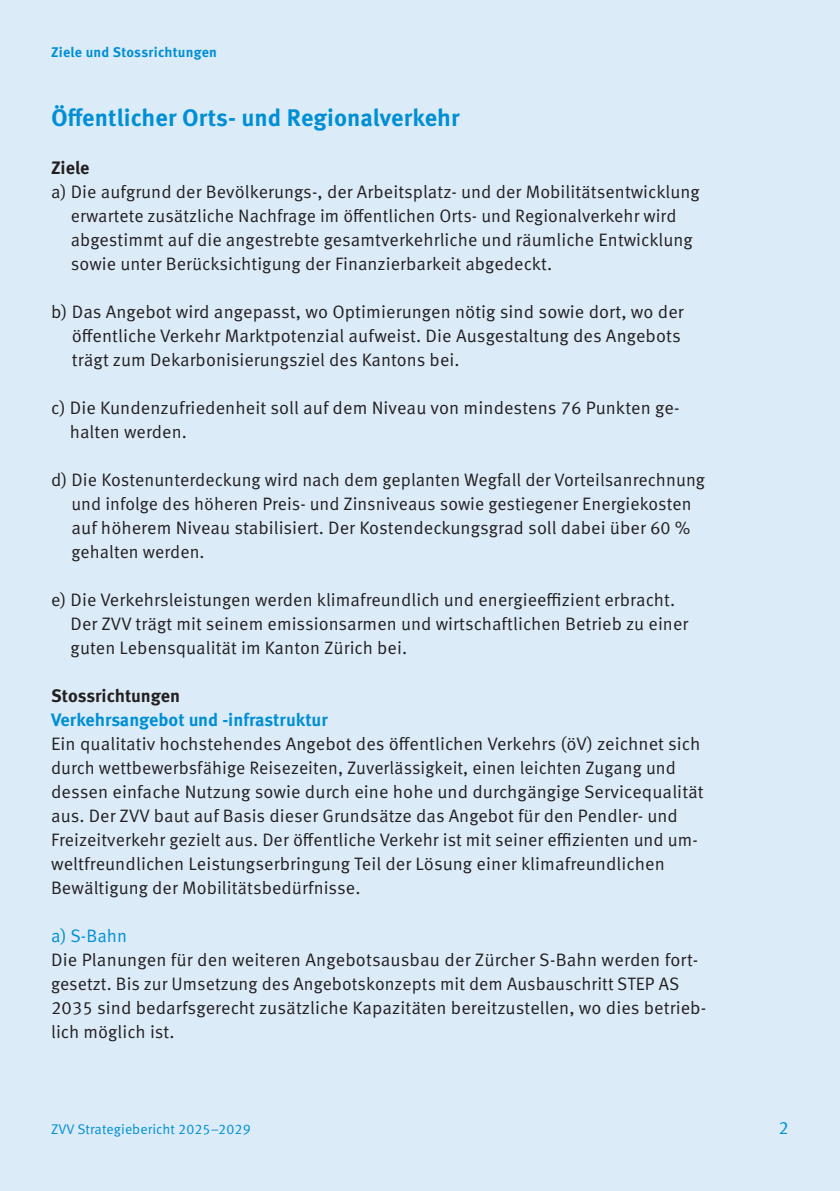
<style>
.page{position:relative;width:840px;height:1191px;background:#fff}
.page>*{position:absolute;margin:0;border:0;box-sizing:border-box;transform-origin:0 0}
.Zwischentitel{font:700 24px "Meta Pro";letter-spacing:.005em;color:#008fd5}
.Lauftext{font:18px/24px "Meta Pro";letter-spacing:.005em;color:#231f20}
.Lauftext-2{font:700 18px "Meta Pro";color:#008fd5}
.Lauftext-3{font:700 18px "Meta Pro";letter-spacing:-.005em;color:#231f20}
.Lauftext-4{font:18px "Meta Pro";color:#008fd5}
.t1{font:14px "Meta Pro";letter-spacing:.005em;color:#008fd5}
.t2{font:700 14px "Meta Pro";letter-spacing:.015em;color:#008fd5}
</style>
<div class="page">
<div style="left:0;top:0;width:839px;height:1191px;background:#dbebf8"></div>
<p class="t2" style="left:51px;top:43px;width:167px">Ziele und Stossrichtungen</p>
<p class="Zwischentitel" style="left:51px;top:103px;width:410px">Öffentlicher Orts- und Regionalverkehr</p>
<p class="Lauftext-3" style="left:51px;top:156px;width:40px">Ziele</p>
<p class="Lauftext" style="left:71px;top:180px;width:630px;text-indent:-20px">a) Die aufgrund der Bevölkerungs-, der Arbeitsplatz- und der Mobilitätsentwicklung erwartete zusätzliche Nachfrage im öffentlichen Orts- und Regionalverkehr wird abgestimmt auf die angestrebte gesamtverkehrliche und räumliche Entwicklung sowie unter Berücksichtigung der Finanzierbarkeit abgedeckt.</p>
<p class="Lauftext" style="left:72px;top:300px;width:613px;text-indent:-21px">b) Das Angebot wird angepasst, wo Optimierungen nötig sind sowie dort, wo der öffentliche Verkehr Marktpotenzial aufweist. Die Ausgestaltung des Angebots trägt zum Dekarbonisierungsziel des Kantons bei.</p>
<p class="Lauftext" style="left:70px;top:396px;width:610px;text-indent:-19px">c) Die Kundenzufriedenheit soll auf dem Niveau von mindestens 76 Punkten ge&shy;halten werden.</p>
<p class="Lauftext" style="left:71px;top:468px;width:634px;text-indent:-20px">d) Die Kostenunterdeckung wird nach dem geplanten Wegfall der Vorteilsanrechnung und infolge des höheren Preis- und Zinsniveaus sowie gestiegener Energiekosten auf höherem Niveau stabilisiert. Der Kostendeckungsgrad soll dabei über 60 % gehalten werden.</p>
<p class="Lauftext" style="left:71px;top:588px;width:619px;text-indent:-20px">e) Die Verkehrsleistungen werden klimafreundlich und energieeffizient erbracht.<br>Der ZVV trägt mit seinem emissionsarmen und wirtschaftlichen Betrieb zu einer guten Lebensqualität im Kanton Zürich bei.</p>
<p class="Lauftext-3" style="left:51px;top:684px;width:130px">Stossrichtungen</p>
<p class="Lauftext-2" style="left:51px;top:708px;width:278px">Verkehrsangebot und -infrastruktur</p>
<p class="Lauftext" style="left:51px;top:732px;width:653px">Ein qualitativ hochstehendes Angebot des öffentlichen Verkehrs (öV) zeichnet sich durch wettbewerbsfähige Reisezeiten, Zuverlässigkeit, einen leichten Zugang und dessen einfache Nutzung sowie durch eine hohe und durchgängige Servicequalität aus. Der ZVV baut auf Basis dieser Grundsätze das Angebot für den Pendler- und Freizeitverkehr gezielt aus. Der öffentliche Verkehr ist mit seiner effizienten und um&shy;weltfreundlichen Leistungserbringung Teil der Lösung einer klimafreundlichen Bewältigung der Mobilitätsbedürfnisse.</p>
<p class="Lauftext-4" style="left:51px;top:924px;width:78px">a) S-Bahn</p>
<p class="Lauftext" style="left:51px;top:948px;width:656px">Die Planungen für den weiteren Angebotsausbau der Zürcher S-Bahn werden fort&shy;gesetzt. Bis zur Umsetzung des Angebotskonzepts mit dem Ausbauschritt STEP AS 2035 sind bedarfsgerecht zusätzliche Kapazitäten bereitzustellen, wo dies betrieb&shy;lich möglich ist.</p>
<p class="t1" style="left:51px;top:1120px;width:201px">ZVV Strategiebericht 2025–2029</p>
<p class="Lauftext-4" style="left:778px;top:1116px;width:12px">2</p>
</div>
